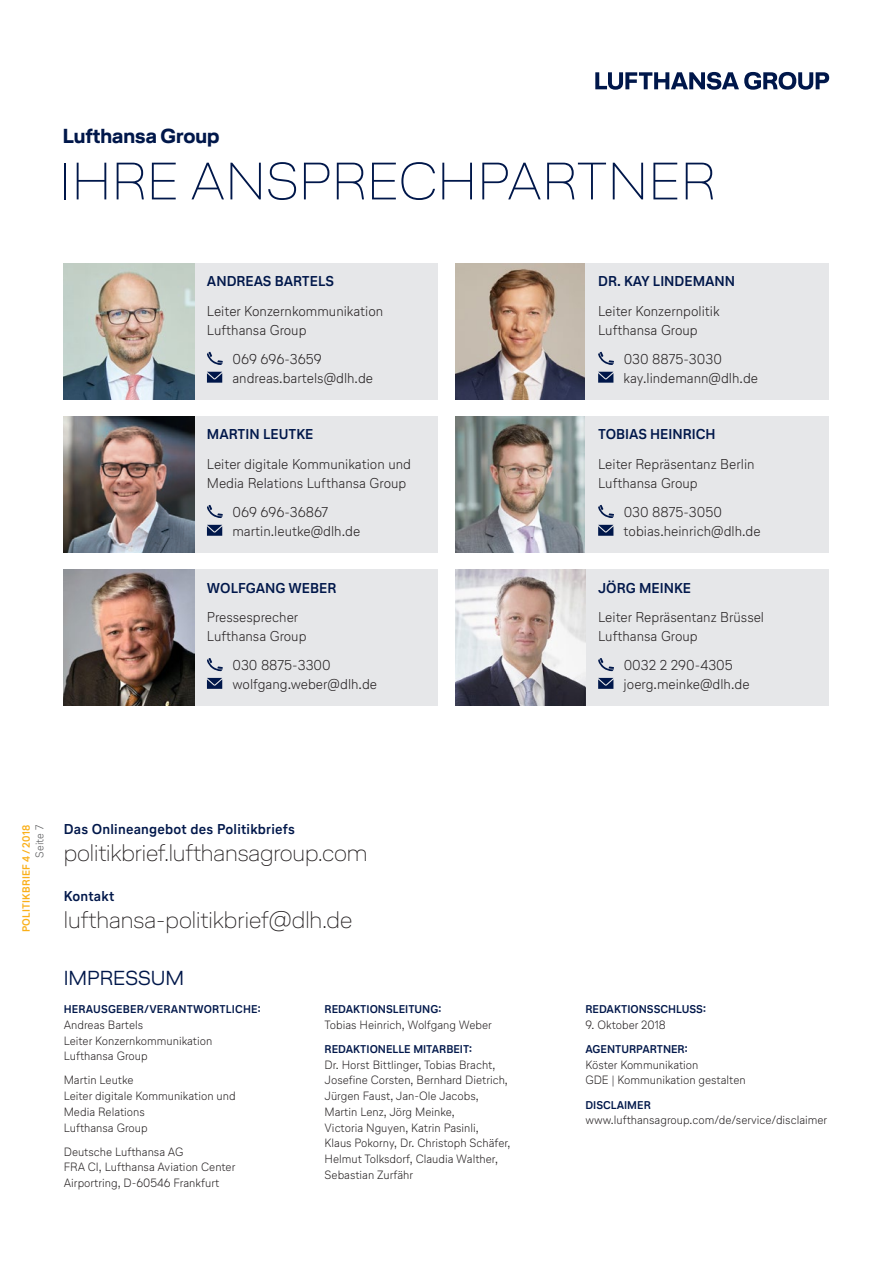
<style>
.page{position:relative;width:893px;height:1263px;background:#fff}
.page>*{position:absolute;margin:0;border:0;box-sizing:border-box;transform-origin:0 0}
.t1{font:100 52.5px "Lufthansa Head";letter-spacing:.015em;color:#00174a}
.t2{font:100 24px "Lufthansa Head";letter-spacing:-.005em;color:#231f20}
.t3{font:700 20.25px "Lufthansa Head";color:#00174a}
.t4{font:300 20.25px "Lufthansa Head";color:#00174a}
.t5{font:300 14.25px/18.8px "Lufthansa Text";color:#231f20}
.t6{font:700 14.25px "Lufthansa Text";color:#00174a}
.t7{font:300 12px/15.8px "Lufthansa Text";color:#231f20}
.t8{font:700 11.25px "Lufthansa Text";color:#00174a}
.t9{font:300 11.25px "Lufthansa Text";letter-spacing:.005em;color:#57585a}
.t10{font:700 10.5px "Lufthansa Text";letter-spacing:.02em;color:#faaf18}
</style>
<div class="page">
<svg style="left:595px;top:72px;width:234px;height:18px"></svg>
<div style="left:194px;top:264px;width:244px;height:136px;background:#e6e7e9"></div>
<svg style="left:207px;top:352px;width:16px;height:13px"></svg>
<svg style="left:207px;top:372px;width:15px;height:11px"></svg>
<img style="left:64px;top:264px;width:130px;height:136px">
<img style="left:455px;top:264px;width:130px;height:136px">
<div style="left:194px;top:417px;width:244px;height:136px;background:#e6e7e9"></div>
<svg style="left:207px;top:505px;width:16px;height:13px"></svg>
<svg style="left:207px;top:525px;width:15px;height:11px"></svg>
<img style="left:64px;top:417px;width:130px;height:136px">
<img style="left:455px;top:417px;width:130px;height:136px">
<div style="left:585px;top:264px;width:244px;height:136px;background:#e6e7e9"></div>
<svg style="left:598px;top:352px;width:16px;height:13px"></svg>
<svg style="left:598px;top:372px;width:15px;height:11px"></svg>
<div style="left:585px;top:570px;width:244px;height:136px;background:#e6e7e9"></div>
<svg style="left:598px;top:658px;width:16px;height:13px"></svg>
<svg style="left:598px;top:678px;width:15px;height:11px"></svg>
<div style="left:194px;top:570px;width:244px;height:136px;background:#e6e7e9"></div>
<svg style="left:207px;top:658px;width:16px;height:13px"></svg>
<svg style="left:207px;top:678px;width:15px;height:11px"></svg>
<img style="left:64px;top:570px;width:130px;height:136px">
<img style="left:455px;top:570px;width:130px;height:136px">
<div style="left:585px;top:417px;width:244px;height:136px;background:#e6e7e9"></div>
<svg style="left:598px;top:505px;width:16px;height:13px"></svg>
<svg style="left:598px;top:525px;width:15px;height:11px"></svg>
<h3 class="t3" style="left:63px;top:122px;width:158px">Lufthansa Group</h3>
<h1 class="t1" style="left:60px;top:146px;width:657px">IHRE ANSPRECHPARTNER</h1>
<p class="t6" style="left:207px;top:271px;width:129px">ANDREAS BARTELS</p>
<p class="t5" style="left:207px;top:301px;width:178px">Leiter Konzernkommunikation<br>Lufthansa Group</p>
<p class="t5" style="left:232px;top:349px;width:142px">069 696-3659 andreas.bartels@dlh.de</p>
<p class="t6" style="left:207px;top:424px;width:108px">MARTIN LEUTKE</p>
<p class="t5" style="left:207px;top:454px;width:206px">Leiter digitale Kommunikation und<br>Media Relations Lufthansa Group</p>
<p class="t5" style="left:232px;top:502px;width:129px">069 696-36867 martin.leutke@dlh.de</p>
<p class="t6" style="left:207px;top:578px;width:131px">WOLFGANG WEBER</p>
<p class="t5" style="left:207px;top:607px;width:101px">Pressesprecher<br>Lufthansa Group</p>
<p class="t5" style="left:232px;top:655px;width:146px">030 8875-3300 wolfgang.weber@dlh.de</p>
<p class="t6" style="left:598px;top:271px;width:139px">DR. KAY LINDEMANN</p>
<p class="t5" style="left:598px;top:301px;width:123px">Leiter Konzernpolitik<br>Lufthansa Group</p>
<p class="t5" style="left:624px;top:349px;width:136px">030 8875-3030 kay.lindemann@dlh.de</p>
<p class="t6" style="left:598px;top:424px;width:119px">TOBIAS HEINRICH</p>
<p class="t5" style="left:598px;top:454px;width:158px">Leiter Repräsentanz Berlin<br>Lufthansa Group</p>
<p class="t5" style="left:624px;top:502px;width:139px">030 8875-3050 tobias.heinrich@dlh.de</p>
<p class="t6" style="left:598px;top:578px;width:94px">JÖRG MEINKE</p>
<p class="t5" style="left:598px;top:607px;width:167px">Leiter Repräsentanz Brüssel<br>Lufthansa Group</p>
<p class="t5" style="left:624px;top:655px;width:127px">0032 2 290-4305 joerg.meinke@dlh.de</p>
<p class="t10" style="left:19px;top:932px;width:109px;rotate:-90deg">POLITIKBRIEF 4/ 2018</p>
<p class="t9" style="left:32px;top:858px;width:34px;rotate:-90deg">Seite 7</p>
<p class="t6" style="left:64px;top:819px;width:233px">Das Onlineangebot des Politikbriefs</p>
<h2 class="t2" style="left:64px;top:836px;width:305px">politikbrief.lufthansagroup.com</h2>
<p class="t6" style="left:64px;top:886px;width:52px">Kontakt</p>
<h2 class="t2" style="left:64px;top:903px;width:290px">lufthansa-politikbrief@dlh.de</h2>
<h3 class="t4" style="left:64px;top:964px;width:122px">IMPRESSUM</h3>
<p class="t8" style="left:64px;top:1001px;width:199px">HERAUSGEBER/VERANTWORTLICHE:</p>
<p class="t7" style="left:64px;top:1016px;width:150px">Andreas Bartels<br>Leiter Konzernkommunikation<br>Lufthansa Group</p>
<p class="t7" style="left:64px;top:1072px;width:173px">Martin Leutke<br>Leiter digitale Kommunikation und<br>Media Relations<br>Lufthansa Group</p>
<p class="t7" style="left:64px;top:1143px;width:173px">Deutsche Lufthansa AG<br>FRA CI, Lufthansa Aviation Center<br>Airportring, D-60546 Frankfurt</p>
<p class="t8" style="left:325px;top:1001px;width:118px">REDAKTIONSLEITUNG:</p>
<p class="t7" style="left:325px;top:1016px;width:169px">Tobias Heinrich, Wolfgang Weber</p>
<p class="t8" style="left:325px;top:1041px;width:149px">REDAKTIONELLE MITARBEIT:</p>
<p class="t7" style="left:325px;top:1056px;width:187px">Dr. Horst Bittlinger, Tobias Bracht,<br>Josefine Corsten, Bernhard Dietrich,<br>Jürgen Faust, Jan-Ole Jacobs,<br>Martin Lenz, Jörg Meinke,<br>Victoria Nguyen, Katrin Pasinli,<br>Klaus Pokorny, Dr. Christoph Schäfer,<br>Helmut Tolksdorf, Claudia Walther,<br>Sebastian Zurfähr</p>
<p class="t8" style="left:585px;top:1001px;width:122px">REDAKTIONSSCHLUSS:</p>
<p class="t7" style="left:585px;top:1016px;width:82px">9. Oktober 2018</p>
<p class="t8" style="left:585px;top:1041px;width:104px">AGENTURPARTNER:</p>
<p class="t7" style="left:585px;top:1056px;width:162px">Köster Kommunikation<br>GDE | Kommunikation gestalten</p>
<p class="t8" style="left:585px;top:1097px;width:67px">DISCLAIMER</p>
<p class="t7" style="left:585px;top:1112px;width:243px">www.lufthansagroup.com/de/service/disclaimer</p>
</div>
